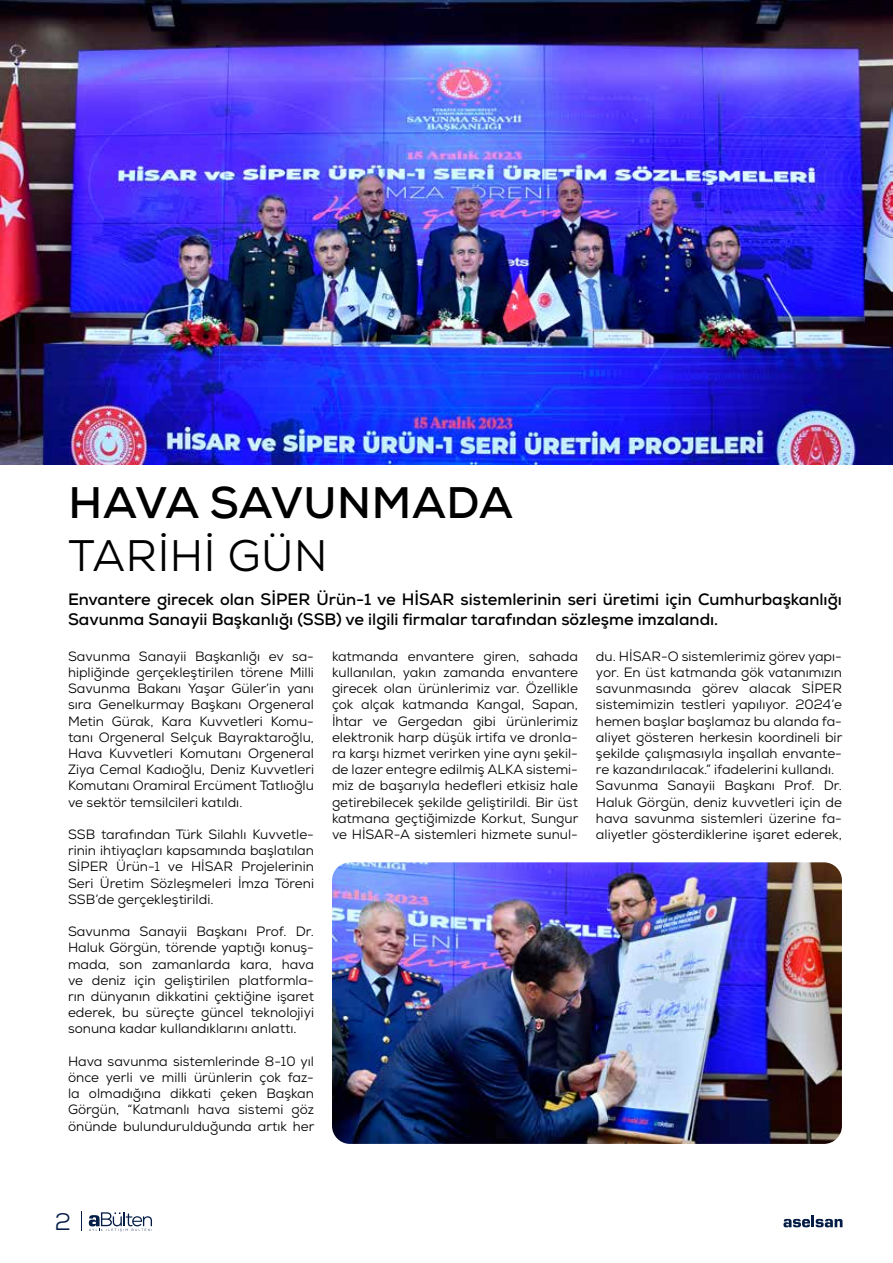
<style>
.page{position:relative;width:893px;height:1263px;background:#fff}
.page>*{position:absolute;margin:0;border:0;box-sizing:border-box;transform-origin:0 0}
.t1{font:700 44.1px "Nexa";letter-spacing:.015em;color:#000}
.t2{font:44.1px "Nexa";letter-spacing:.015em;color:#000}
.t3{font:24px "Nexa";color:#041d47}
.t4{font:700 16.5px/19.8px "Nexa";color:#000}
.t5{font:13.5px/16.2px "Nexa";color:#000;text-align:justify}
</style>
<div class="page">
<img style="left:0;top:0;width:893px;height:464px">
<img style="left:332px;top:862px;width:510px;height:282px">
<svg style="left:783px;top:1215px;width:59px;height:12px"></svg>
<svg style="left:89px;top:1212px;width:63px;height:20px"></svg>
<svg style="left:81px;top:1211px;width:1px;height:20px"></svg>
<h1 class="t1" style="left:69px;top:474px;width:446px">HAVA SAVUNMADA</h1>
<h1 class="t2" style="left:69px;top:527px;width:261px">TARIHI GÜN</h1>
<p class="t4" style="left:68px;top:589px;width:775px">Envantere girecek olan Sİ PER Ürün-1 ve HİSAR sistemlerinin seri üretimi için Cumhurbaşkanlığı<br>Savunma Sanayii Başkanlığı (SSB) ve ilgili firmalar tarafından sözleşme imzalandı.</p>
<p class="t5" style="left:68px;top:648px;width:247px">Savunma Sanayii Başkanlığı ev sa&shy;hipliğinde gerçekleştirilen törene Milli Savunma Bakanı Yaşar Güler’in yanı sıra Genelkurmay Başkanı Orgeneral Metin Gürak, Kara Kuvvetleri Komu&shy;tanı Orgeneral Selçuk Bayraktaroğlu, Hava Kuvvetleri Komutanı Orgeneral Ziya Cemal Kadıoğlu, Deniz Kuvvetleri Komutanı Oramiral Ercüment Tatlıoğlu ve sektör temsilcileri katıldı.</p>
<p class="t5" style="left:68px;top:826px;width:247px">SSB tarafından Türk Silahlı Kuvvetle&shy;rinin ihtiyaçları kapsamında başlatılan SİPER Ürün-1 ve HİSAR Projelerinin Seri Üretim Sözleşmeleri İmza Töreni SSB’de gerçekleştirildi.</p>
<p class="t5" style="left:68px;top:923px;width:247px">Savunma Sanayii Başkanı Prof. Dr.<br>Haluk Görgün, törende yaptığı konuş&shy;mada, son zamanlarda kara, hava ve deniz için geliştirilen platformla&shy;rın dünyanın dikkatini çektiğine işaret ederek, bu süreçte güncel teknolojiyi sonuna kadar kullandıklarını anlattı.</p>
<p class="t5" style="left:68px;top:1053px;width:248px">Hava savunma sistemlerinde 8-10 yıl önce yerli ve milli ürünlerin çok faz&shy;la olmadığına dikkati çeken Başkan Görgün, “Katmanlı hava sistemi göz önünde bulundurulduğunda artık her</p>
<p class="t5" style="left:332px;top:648px;width:248px">katmanda envantere giren, sahada kullanılan, yakın zamanda envantere girecek olan ürünlerimiz var. Özellikle çok alçak katmanda Kangal, Sapan, İhtar ve Gergedan gibi ürünlerimiz elektronik harp düşük irtifa ve dronla&shy;ra karşı hizmet verirken yine aynı şekil&shy;de lazer entegre edilmiş ALKA sistemi&shy;miz de başarıyla hedefleri etkisiz hale getirebilecek şekilde geliştirildi. Bir üst katmana geçtiğimizde Korkut, Sungur ve HİSAR-A sistemleri hizmete sunul-</p>
<p class="t5" style="left:596px;top:648px;width:248px;text-align:left">du. HİSAR-O sistemlerimiz görev yapı&shy;yor. En üst katmanda gök vatanımızın savunmasında görev alacak SİPER sistemimizin testleri yapılıyor. 2024’e hemen başlar başlamaz bu alanda fa&shy;aliyet gösteren herkesin koordineli bir şekilde çalışmasıyla inşallah envante&shy;re kazandırılacak.” ifadelerini kullandı.<br>Savunma Sanayii Başkanı Prof. Dr.<br>Haluk Görgün, deniz kuvvetleri için de hava savunma sistemleri üzerine fa&shy;aliyetler gösterdiklerine işaret ederek,</p>
<h2 class="t3" style="left:55px;top:1206px;width:18px">2</h2>
</div>
